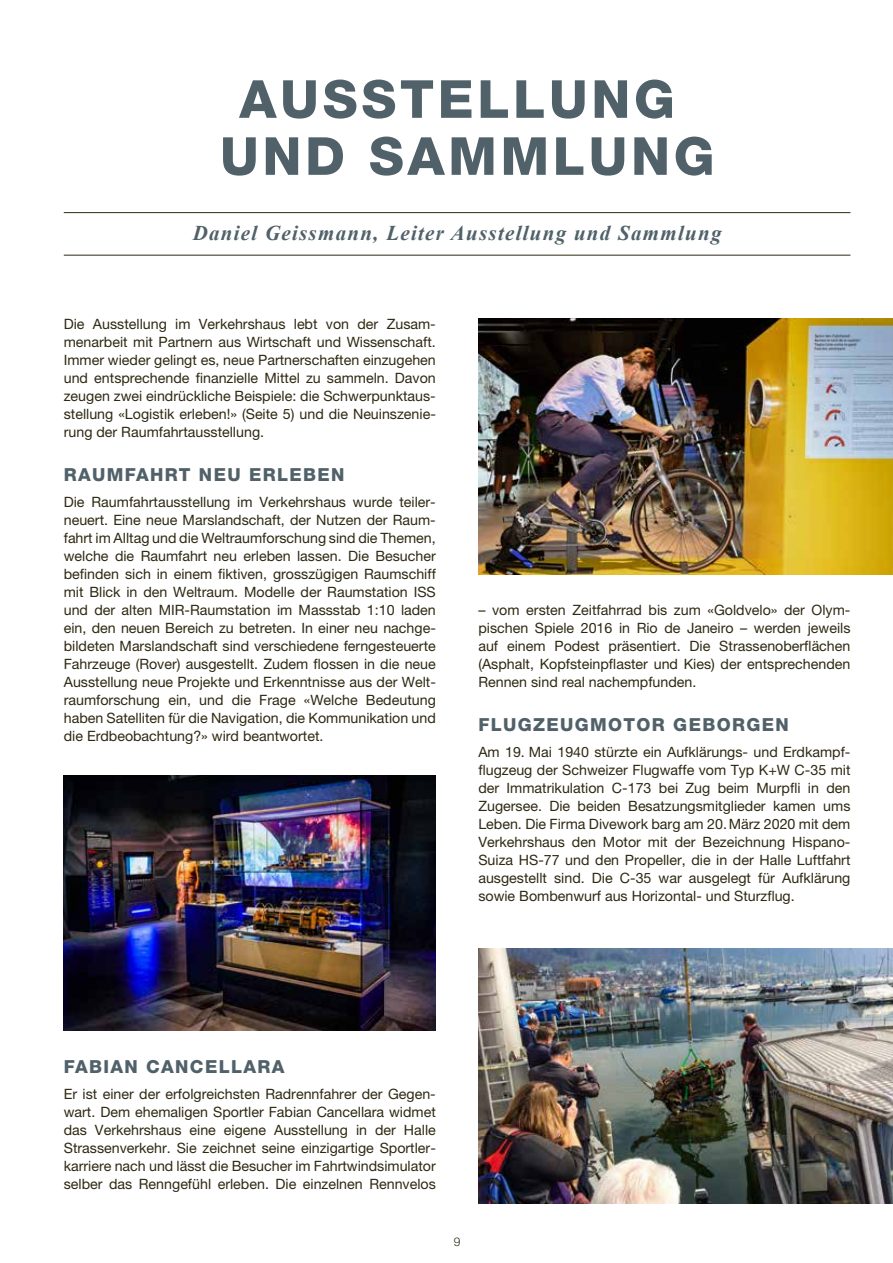
<style>
.page{position:relative;width:893px;height:1263px;background:#fff}
.page>*{position:absolute;margin:0;border:0;box-sizing:border-box;transform-origin:0 0}
.t1{font:800 52.5px/57px "Helvetica Neue LT Std";letter-spacing:.07em;color:#516169;text-align:center}
.t2{font:italic 700 21px "Times New Roman";letter-spacing:.06em;color:#516169}
.t3{font:800 18px "Helvetica Neue LT Std";letter-spacing:.075em;color:#516169}
.t4{font:14.25px/18px "Helvetica Neue LT Pro";color:#2f2912;text-align:justify}
.t5{font:300 12px "Helvetica Neue LT Std";color:#2f2912}
</style>
<div class="page">
<img style="left:478px;top:319px;width:415px;height:255px">
<img style="left:478px;top:948px;width:415px;height:255px">
<img style="left:64px;top:775px;width:372px;height:255px">
<hr style="left:64px;top:212px;width:786px;height:1px;background:#2f2912">
<hr style="left:64px;top:255px;width:786px;height:1px;background:#2f2912">
<h1 class="t1" style="left:220px;top:70px;width:496px">AUSSTELLUNG<br>UND SAMMLUNG</h1>
<h2 class="t2" style="left:193px;top:218px;width:530px">Daniel Geissmann, Leiter Ausstellung und Sammlung</h2>
<p class="t4" style="left:64px;top:315px;width:374px">Die Ausstellung im Verkehrshaus lebt von der Zusam&shy;menarbeit mit Partnern aus Wirtschaft und Wissenschaft.<br>Immer wieder gelingt es, neue Partnerschaften einzugehen und entsprechende finanzielle Mittel zu sammeln. Davon zeugen zwei eindrückliche Beispiele: die Schwerpunktaus&shy;stellung «Logistik erleben!» (Seite 5) und die Neuinszenie&shy;rung der Raumfahrtausstellung.</p>
<p class="t3" style="left:64px;top:463px;width:282px">RAUMFAHRT NEU ERLEBEN</p>
<p class="t4" style="left:64px;top:493px;width:374px">Die Raumfahrtausstellung im Verkehrshaus wurde teiler&shy;neuert. Eine neue Marslandschaft, der Nutzen der Raum&shy;fahrt im Alltag und die Weltraumforschung sind die Themen, welche die Raumfahrt neu erleben lassen. Die Besucher befinden sich in einem fiktiven, grosszügigen Raumschiff mit Blick in den Weltraum. Modelle der Raumstation ISS und der alten MIR-Raumstation im Massstab 1:10 laden ein, den neuen Bereich zu betreten. In einer neu nachge&shy;bildeten Marslandschaft sind verschiedene ferngesteuerte Fahrzeuge (Rover) ausgestellt. Zudem flossen in die neue Ausstellung neue Projekte und Erkenntnisse aus der Welt&shy;raumforschung ein, und die Frage «Welche Bedeutung haben Satelliten für die Navigation, die Kommunikation und die Erdbeobachtung?» wird beantwortet.</p>
<p class="t4" style="left:478px;top:601px;width:374px">– vom ersten Zeitfahrrad bis zum «Goldvelo» der Olym&shy;pischen Spiele 2016 in Rio de Janeiro – werden jeweils auf einem Podest präsentiert. Die Strassenoberflächen (Asphalt, Kopfsteinpflaster und Kies) der entsprechenden Rennen sind real nachempfunden.</p>
<p class="t3" style="left:478px;top:713px;width:312px">FLUGZEUGMOTOR GEBORGEN</p>
<p class="t4" style="left:478px;top:743px;width:374px">Am 19. Mai 1940 stürzte ein Aufklärungs- und Erdkampf&shy;flugzeug der Schweizer Flugwaffe vom Typ K+W C-35 mit der Immatrikulation C-173 bei Zug beim Murpfli in den Zugersee. Die beiden Besatzungsmitglieder kamen ums Leben. Die Firma Divework barg am 20.März 2020 mit dem Verkehrshaus den Motor mit der Bezeichnung Hispano-Suiza HS-77 und den Propeller, die in der Halle Luftfahrt ausgestellt sind. Die C-35 war ausgelegt für Aufklärung sowie Bombenwurf aus Horizontal- und Sturzflug.</p>
<p class="t3" style="left:64px;top:1055px;width:222px">FABIAN CANCELLARA</p>
<p class="t4" style="left:64px;top:1085px;width:374px">Er ist einer der erfolgreichsten Radrennfahrer der Gegen&shy;wart. Dem ehemaligen Sportler Fabian Cancellara widmet das Verkehrshaus eine eigene Ausstellung in der Halle Strassenverkehr. Sie zeichnet seine einzigartige Sportler&shy;karriere nach und lässt die Besucher im Fahrtwindsimulator selber das Renngefühl erleben. Die einzelnen Rennvelos</p>
<p class="t5" style="left:454px;top:1234px;width:8px">9</p>
</div>
